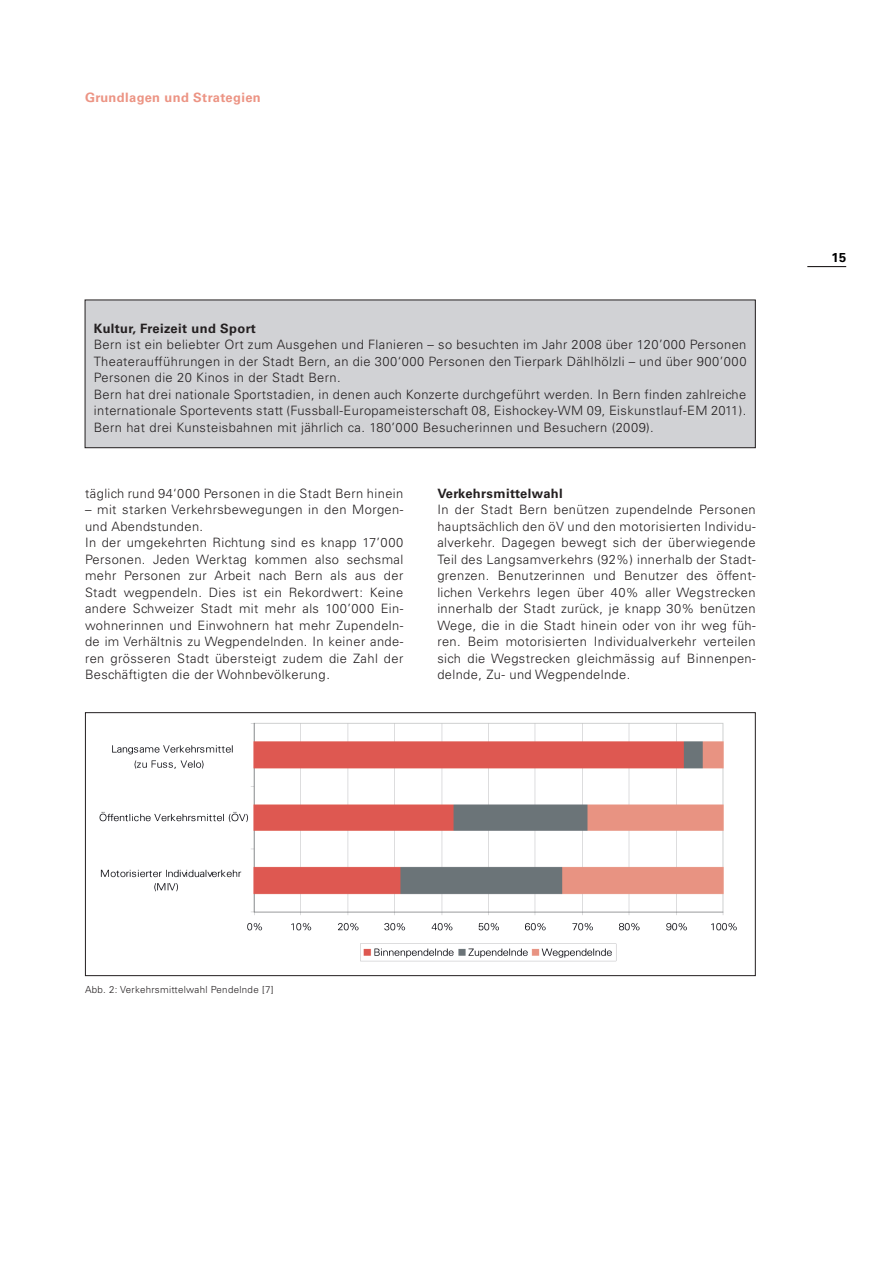
<style>
.page{position:relative;width:893px;height:1263px;background:#fff}
.page>*{position:absolute;margin:0;border:0;box-sizing:border-box;transform-origin:0 0}
.t1{font:300 12.9px/16.5px "Univers LT Std";letter-spacing:.03em;color:#231f20}
.t2{font:700 12.9px "Univers LT Std";letter-spacing:.03em;color:#231f20}
.t3{font:700 12.9px "Univers LT Std";letter-spacing:.03em;color:#ec9484}
.t4{font:700 12.9px "Univers LT Std";color:#000}
.t5{font:300 9.75px "Univers LT Std";letter-spacing:.03em;color:#231f20}
</style>
<div class="page">
<hr style="left:807px;top:266px;width:39px;height:1px;background:#231f20">
<div style="left:85px;top:300px;width:670px;height:148px;background:#d1d2d5"></div>
<div style="left:85px;top:300px;width:671px;height:148px;border:1px solid #231f20"></div>
<img style="left:99px;top:722px;width:638px;height:240px">
<div style="left:85px;top:712px;width:671px;height:264px;border:1px solid #231f20"></div>
<p class="t3" style="left:85px;top:89px;width:177px">Grundlagen und Strategien</p>
<p class="t2" style="left:94px;top:320px;width:164px">Kultur, Freizeit und Sport</p>
<p class="t1" style="left:94px;top:336px;width:654px">Bern ist ein beliebter Ort zum Ausgehen und Flanieren – so besuchten im Jahr 2008 über 120’000 Personen Theateraufführungen in der Stadt Bern, an die 300‘000 Personen den Tierpark Dählhölzli – und über 900’000<br>Personen die 20 Kinos in der Stadt Bern.<br>Bern hat drei nationale Sportstadien, in denen auch Konzerte durchgeführt werden. In Bern finden zahlreiche internationale Sportevents statt (Fussball-Europameisterschaft 08, Eishockey-WM 09, Eiskunstlauf-EM 2011).<br>Bern hat drei Kunsteisbahnen mit jährlich ca. 180’000 Besucherinnen und Besuchern (2009).</p>
<p class="t1" style="left:85px;top:485px;width:320px">täglich rund 94‘000 Personen in die Stadt Bern hinein</p>
<p class="t1" style="left:85px;top:501px;width:320px">– mit starken Verkehrsbewegungen in den Morgen&shy;und Abendstunden.<br>In der umgekehrten Richtung sind es knapp 17’000<br>Personen. Jeden Werktag kommen also sechsmal mehr Personen zur Arbeit nach Bern als aus der Stadt wegpendeln. Dies ist ein Rekordwert: Keine andere Schweizer Stadt mit mehr als 100’000 Ein&shy;wohnerinnen und Einwohnern hat mehr Zupendeln&shy;de im Verhältnis zu Wegpendelnden. In keiner ande&shy;ren grösseren Stadt übersteigt zudem die Zahl der Beschäftigten die der Wohnbevölkerung.</p>
<p class="t2" style="left:437px;top:485px;width:127px">Verkehrsmittelwahl</p>
<p class="t1" style="left:437px;top:501px;width:320px;text-align:justify">In der Stadt Bern benützen zupendelnde Personen hauptsächlich den öV und den motorisierten Individu&shy;alverkehr. Dagegen bewegt sich der überwiegende Teil des Langsamverkehrs (92%) innerhalb der Stadt&shy;grenzen. Benutzerinnen und Benutzer des öffent&shy;lichen Verkehrs legen über 40% aller Wegstrecken innerhalb der Stadt zurück, je knapp 30% benützen Wege, die in die Stadt hinein oder von ihr weg füh&shy;ren. Beim motorisierten Individualverkehr verteilen sich die Wegstrecken gleichmässig auf Binnenpen&shy;delnde, Zu- und Wegpendelnde.</p>
<p class="t4" style="left:831px;top:250px;width:16px">15</p>
<p class="t5" style="left:85px;top:983px;width:190px">Abb. 2: Verkehrsmittelwahl Pendelnde [7]</p>
</div>
